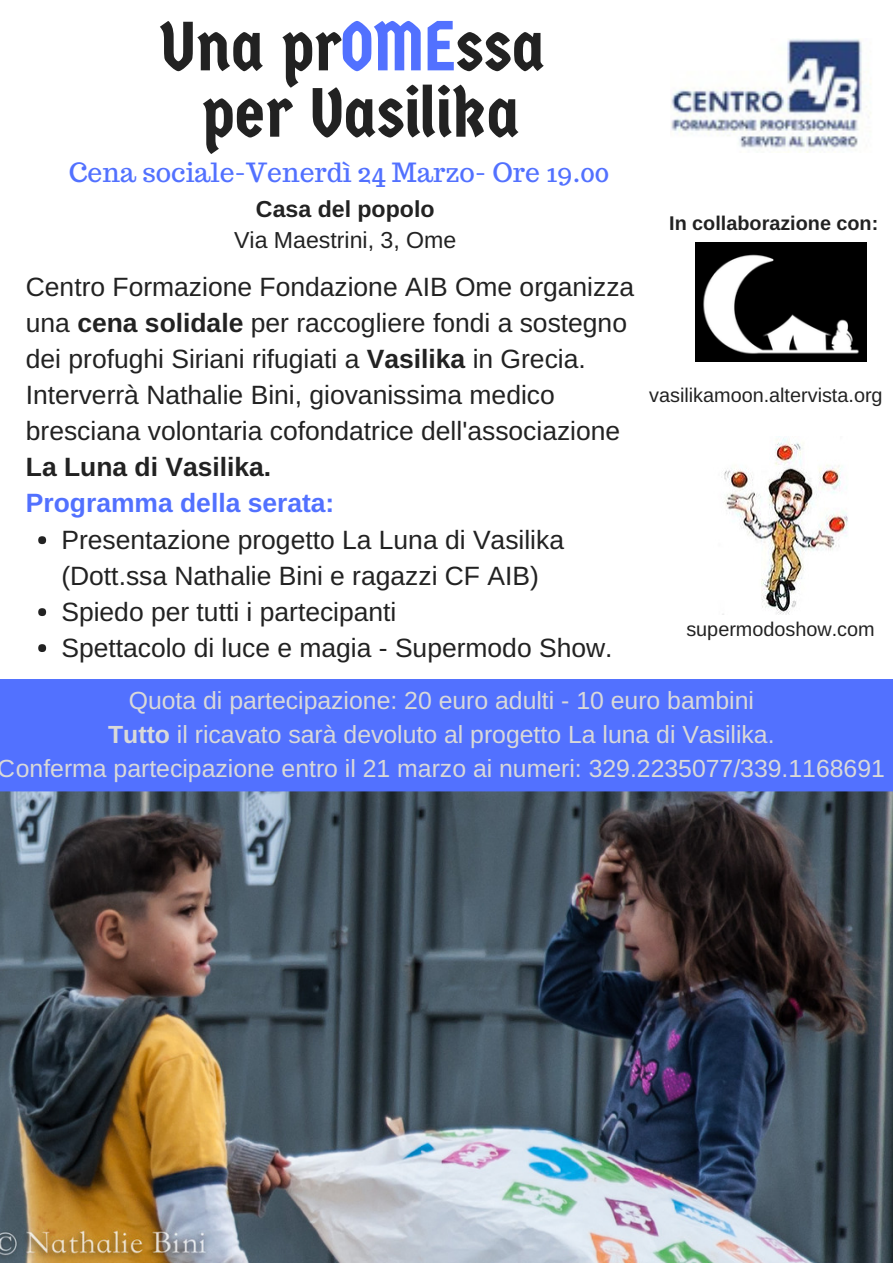
<style>
.page{position:relative;width:893px;height:1263px;background:#fff}
.page>*{position:absolute;margin:0;border:0;box-sizing:border-box;transform-origin:0 0}
.t1{font:69.45px/66.3px "Germania One";color:#222;text-align:center}
.t2{font:26.4px/36px "Arimo";color:#222}
.t3{font:26.4px "Trocchi";color:#5271ff}
.t4{font:700 26.4px "Arimo";color:#5271ff}
.t5{font:700 26.4px "Arimo";color:#222}
.t6{font:24.75px/33.8px "Arimo";color:#d9d9d9;text-align:center}
.t7{font:23.1px "Arimo";color:#222}
.t8{font:700 23.1px "Arimo";color:#222}
.t9{font:19.8px "Arimo";color:#222}
.t10{font:700 19.8px "Arimo";color:#222}
.s1{color:#5271ff}
.s2{font-weight:700}
</style>
<div class="page">
<img style="left:0;top:791px;width:892px;height:471px">
<div style="left:38px;top:536px;width:8px;height:8px;background:#222;border-radius:50%"></div>
<div style="left:38px;top:608px;width:8px;height:8px;background:#222;border-radius:50%"></div>
<div style="left:38px;top:644px;width:8px;height:8px;background:#222;border-radius:50%"></div>
<div style="left:0;top:679px;width:892px;height:112px;background:#5271ff"></div>
<img style="left:695px;top:243px;width:171px;height:119px">
<img style="left:670px;top:38px;width:201px;height:115px">
<img style="left:722px;top:436px;width:126px;height:179px">
<h1 class="t1" style="left:159px;top:14px;width:387px">Una pr<span class="s1">OME</span>ssa per Vasilika</h1>
<p class="t3" style="left:69px;top:156px;width:542px">Cena sociale-Venerdì 24 Marzo- Ore 19.00</p>
<p class="t8" style="left:256px;top:196px;width:180px">Casa del popolo</p>
<p class="t7" style="left:234px;top:228px;width:224px">Via Maestrini, 3, Ome</p>
<p class="t10" style="left:669px;top:213px;width:211px">In collaborazione con:</p>
<p class="t2" style="left:26px;top:269px;width:610px">Centro Formazione Fondazione AIB Ome organizza una <span class="s2">cena solidale</span> per raccogliere fondi a sostegno dei profughi Siriani rifugiati a <span class="s2">Vasilika</span> in Grecia.<br>Interverrà Nathalie Bini, giovanissima medico bresciana volontaria cofondatrice dell'associazione</p>
<p class="t5" style="left:26px;top:452px;width:247px">La Luna di Vasilika.</p>
<p class="t4" style="left:26px;top:488px;width:310px">Programma della serata:</p>
<p class="t2" style="left:61px;top:521px;width:552px">Presentazione progetto La Luna di Vasilika (Dott.ssa Nathalie Bini e ragazzi CF AIB)<br>Spiedo per tutti i partecipanti<br>Spettacolo di luce e magia - Supermodo Show.</p>
<p class="t6" style="left:-2px;top:684px;width:888px">Quota di partecipazione: 20 euro adulti - 10 euro bambini<br><span class="s2">Tutto</span> il ricavato sarà devoluto al progetto La luna di Vasilika.<br>Conferma partecipazione entro il 21 marzo ai numeri: 329.2235077/339.1168691</p>
<p class="t9" style="left:649px;top:384px;width:235px">vasilikamoon.altervista.org</p>
<p class="t9" style="left:686px;top:618px;width:190px">supermodoshow.com</p>
</div>
